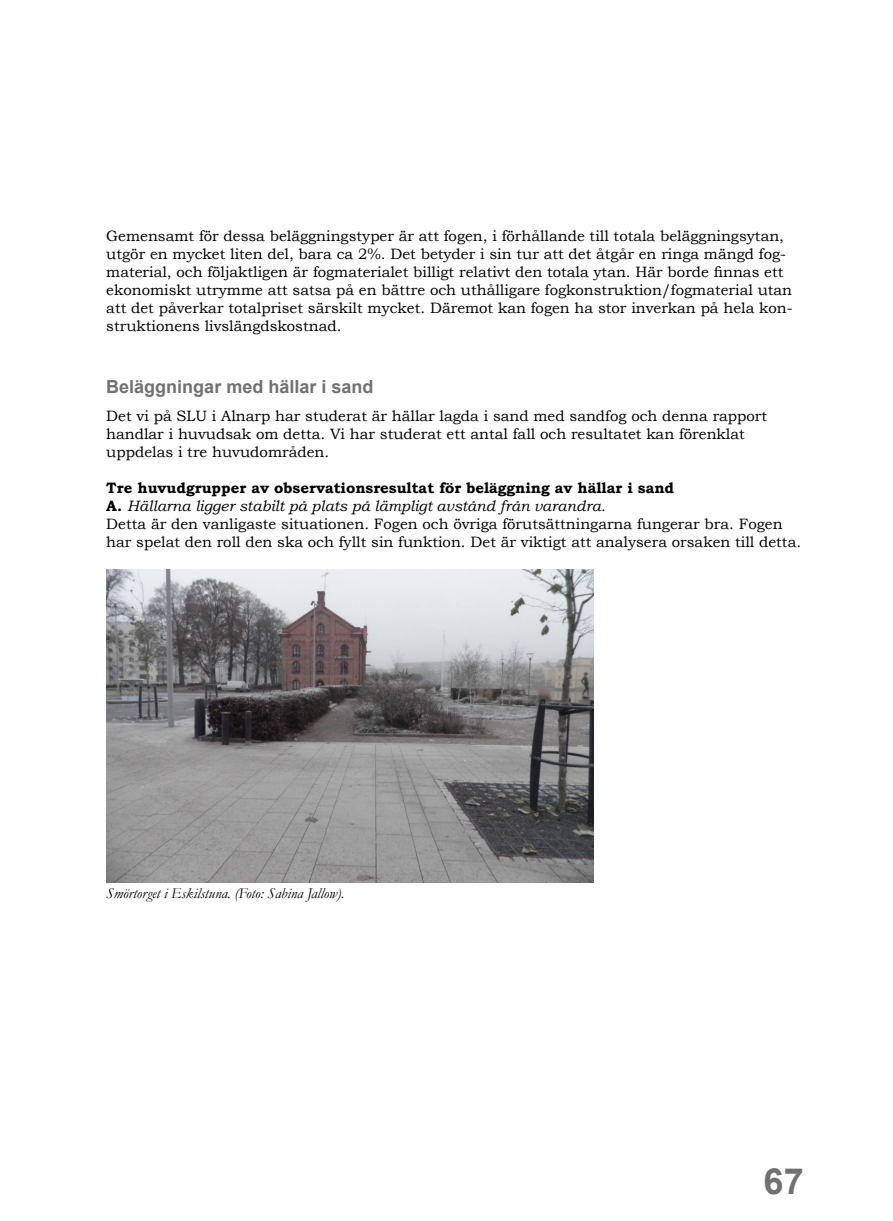
<style>
.page{position:relative;width:893px;height:1221px;background:#fff}
.page>*{position:absolute;margin:0;border:0;box-sizing:border-box;transform-origin:0 0}
.t1{font:700 36px "Arial";color:#707173}
.t2{font:700 18px "Arial";color:#707173}
.t3{font:15px/18px "Bookman Old Style";color:#000}
.t4{font:italic 15px "Garamond";color:#000}
.s1{font-weight:700}
.s2{font-style:italic}
</style>
<div class="page">
<img style="left:106px;top:570px;width:488px;height:312px">
<p class="t3" style="left:106px;top:226px;width:688px">Gemensamt för dessa beläggningstyper är att fogen, i förhållande till totala beläggningsytan, utgör en mycket liten del, bara ca 2%. Det betyder i sin tur att det åtgår en ringa mängd fog&shy;material, och följaktligen är fogmaterialet billigt relativt den totala ytan. Här borde finnas ett ekonomiskt utrymme att satsa på en bättre och uthålligare fogkonstruktion/fogmaterial utan att det påverkar totalpriset särskilt mycket. Däremot kan fogen ha stor inverkan på hela kon&shy;struktionens livslängdskostnad.</p>
<p class="t2" style="left:106px;top:375px;width:269px">Beläggningar med hällar i sand</p>
<p class="t3" style="left:106px;top:406px;width:662px">Det vi på SLU i Alnarp har studerat är hällar lagda i sand med sandfog och denna rapport handlar i huvudsak om detta. Vi har studerat ett antal fall och resultatet kan förenklat uppdelas i tre huvudområden.</p>
<p class="t3" style="left:106px;top:478px;width:696px"><span class="s1">Tre huvudgrupper av observationsresultat för beläggning av hällar i sand<br>A.</span> <span class="s2">Hällarna ligger stabilt på plats på lämpligt avstånd från varandra.<br></span>Detta är den vanligaste situationen. Fogen och övriga förutsättningarna fungerar bra. Fogen har spelat den roll den ska och fyllt sin funktion. Det är viktigt att analysera orsaken till detta.</p>
<p class="t4" style="left:106px;top:883px;width:240px">Smörtorget i Eskilstuna. (Foto: Sabina Jallow).</p>
<h1 class="t1" style="left:764px;top:1157px;width:20px">67</h1>
</div>
